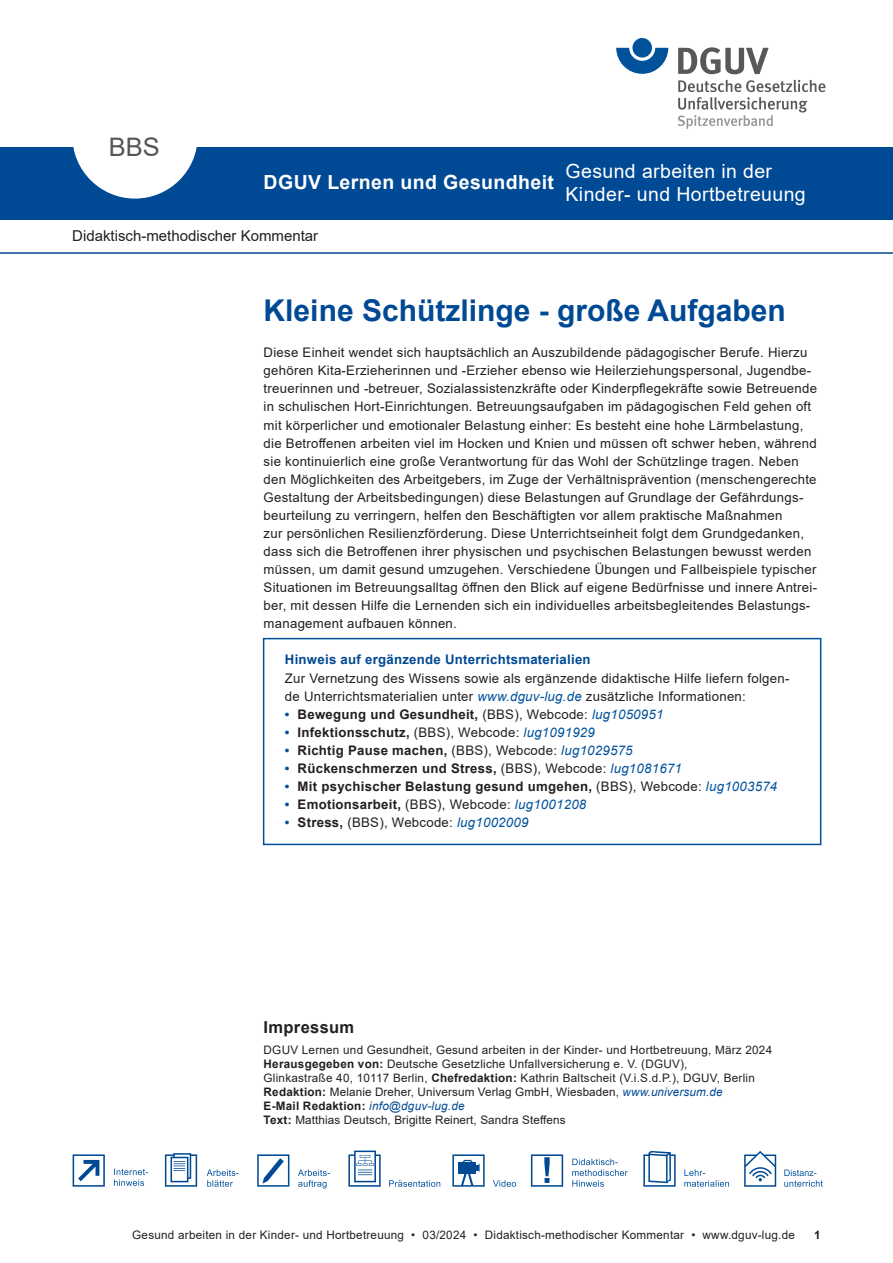
<style>
.page{position:relative;width:893px;height:1263px;background:#fff}
.page>*{position:absolute;margin:0;border:0;box-sizing:border-box;transform-origin:0 0}
.Ueberschrift{font:700 30px "Arial";color:#004994}
.head{font:25.5px "Arial";color:#555}
.t1{font:19.5px/23.4px "Arial";letter-spacing:.02em;color:#fff}
.t2{font:700 19.5px "Arial";letter-spacing:.02em;color:#fff}
.Impressum_Ueberschrift{font:700 16.5px "Arial";letter-spacing:.02em;color:#231f20}
.Kopfzeile_Art{font:15px "Arial";color:#231f20}
.Fliesstext{font:13.2px/18px "Arial";letter-spacing:.02em;color:#231f20}
.Fliesstext-2{font:700 13.2px "Arial";letter-spacing:.02em;color:#231f20}
.Fliesstext-3{font:700 13.2px "Arial";letter-spacing:.02em;color:#004994}
.Impressum_Text{font:11.7px/14.1px "Arial";letter-spacing:.02em;color:#231f20}
.fusszeile{font:11.7px "Arial";letter-spacing:.02em;color:#231f20}
.t3{font:700 11.7px "Arial";color:#231f20}
.s1{font-style:italic;color:#01519b}
.s2{color:#01519b}
.s3{font-weight:400}
.s4{font-weight:400;font-style:italic;color:#01519b}
.s5{font-weight:700;color:#01519b}
.s6{font-weight:700}
.s7{font-style:italic;color:#004994}
</style>
<div class="page">
<div style="left:0;top:147px;width:893px;height:73px;background:#004994"></div>
<svg style="left:73px;top:147px;width:124px;height:52px"></svg>
<svg style="left:616px;top:48px;width:52px;height:26px"></svg>
<div style="left:632px;top:38px;width:20px;height:20px;background:#01519b;border-radius:50%"></div>
<svg style="left:678px;top:47px;width:91px;height:27px"></svg>
<svg style="left:678px;top:80px;width:147px;height:49px"></svg>
<hr style="left:0;top:252px;width:893px;height:2px;background:#004994">
<svg style="left:73px;top:1154px;width:32px;height:33px"></svg>
<svg style="left:114px;top:1168px;width:34px;height:18px"></svg>
<svg style="left:165px;top:1153px;width:32px;height:34px"></svg>
<svg style="left:207px;top:1169px;width:32px;height:18px"></svg>
<svg style="left:257px;top:1154px;width:32px;height:33px"></svg>
<svg style="left:298px;top:1169px;width:32px;height:19px"></svg>
<svg style="left:348px;top:1150px;width:33px;height:37px"></svg>
<svg style="left:452px;top:1154px;width:33px;height:33px"></svg>
<svg style="left:493px;top:1180px;width:23px;height:7px"></svg>
<svg style="left:531px;top:1154px;width:32px;height:33px"></svg>
<svg style="left:572px;top:1158px;width:56px;height:29px"></svg>
<svg style="left:389px;top:1180px;width:51px;height:7px"></svg>
<div style="left:744px;top:1154px;width:32px;height:33px;background:#fff;border:2px solid #004a94"></div>
<svg style="left:744px;top:1151px;width:33px;height:30px"></svg>
<svg style="left:684px;top:1169px;width:45px;height:18px"></svg>
<svg style="left:643px;top:1151px;width:33px;height:36px"></svg>
<svg style="left:784px;top:1169px;width:39px;height:18px"></svg>
<div style="left:263px;top:638px;width:558px;height:207px;border:2px solid #01519b"></div>
<p class="head" style="left:109px;top:130px;width:53px">BBS</p>
<p class="t2" style="left:264px;top:168px;width:292px">DGUV Lernen und Gesundheit</p>
<p class="Kopfzeile_Art" style="left:72px;top:225px;width:247px">Didaktisch-methodischer Kommentar</p>
<p class="t1" style="left:566px;top:159px;width:242px">Gesund arbeiten in der<br>Kinder- und Hortbetreuung</p>
<p class="Ueberschrift" style="left:264px;top:289px;width:524px">Kleine Schützlinge - große Aufgaben</p>
<p class="Fliesstext" style="left:264px;top:343px;width:555px">Diese Einheit wendet sich hauptsächlich an Auszubildende pädagogischer Berufe. Hierzu gehören Kita-Erzieherinnen und -Erzieher ebenso wie Heilerziehungspersonal, Jugendbe&shy;treuerinnen und -betreuer, Sozialassistenzkräfte oder Kinderpflegekräfte sowie Betreuende in schulischen Hort-Einrichtungen. Betreuungsaufgaben im pädagogischen Feld gehen oft mit körperlicher und emotionaler Belastung einher: Es besteht eine hohe Lärmbelastung, die Betroffenen arbeiten viel im Hocken und Knien und müssen oft schwer heben, während sie kontinuierlich eine große Verantwortung für das Wohl der Schützlinge tragen. Neben den Möglichkeiten des Arbeitgebers, im Zuge der Verhältnisprävention (menschengerechte Gestaltung der Arbeitsbedingungen) diese Belastungen auf Grundlage der Gefährdungs&shy;beurteilung zu verringern, helfen den Beschäftigten vor allem praktische Maßnahmen<br>zur persönlichen Resilienzförderung. Diese Unterrichtseinheit folgt dem Grundgedanken, dass sich die Betroffenen ihrer physischen und psychischen Belastungen bewusst werden müssen, um damit gesund umzugehen. Verschiedene Übungen und Fallbeispiele typischer Situationen im Betreuungsalltag öffnen den Blick auf eigene Bedürfnisse und innere Antrei&shy;ber, mit dessen Hilfe die Lernenden sich ein individuelles arbeitsbegleitendes Belastungs&shy;management aufbauen können.</p>
<p class="Fliesstext-3" style="left:285px;top:650px;width:307px">Hinweis auf ergänzende Unterrichtsmaterialien</p>
<p class="Fliesstext" style="left:285px;top:669px;width:506px">Zur Vernetzung des Wissens sowie als ergänzende didaktische Hilfe liefern folgen&shy;de Unterrichtsmaterialien unter <span class="s1">www.dguv-lug.de</span> zusätzliche Informationen:</p>
<p class="Fliesstext-2" style="left:285px;top:705px;width:380px"><span class="s2">•</span> Bewegung und Gesundheit, <span class="s3">(BBS), Webcode:</span> <span class="s4">lug1050951</span></p>
<p class="Fliesstext-2" style="left:285px;top:723px;width:311px"><span class="s2">•</span> Infektionsschutz, <span class="s3">(BBS), Webcode:</span> <span class="s4">lug1091929</span></p>
<p class="Fliesstext-2" style="left:285px;top:741px;width:349px"><span class="s2">•</span> Richtig Pause machen, <span class="s3">(BBS), Webcode:</span> <span class="s4">lug1029575</span></p>
<p class="Fliesstext-2" style="left:285px;top:759px;width:398px"><span class="s2">•</span> Rückenschmerzen und Stress, <span class="s3">(BBS), Webcode:</span> <span class="s4">lug1081671</span></p>
<p class="Fliesstext-2" style="left:285px;top:777px;width:494px"><span class="s2">•</span> Mit psychischer Belastung gesund umgehen, <span class="s3">(BBS), Webcode:</span> <span class="s4">lug1003574</span></p>
<p class="Fliesstext-2" style="left:285px;top:795px;width:303px"><span class="s2">•</span> Emotionsarbeit, <span class="s3">(BBS), Webcode:</span> <span class="s4">lug1001208</span></p>
<p class="Fliesstext" style="left:285px;top:813px;width:245px"><span class="s5">•</span> <span class="s6">Stress,</span> (BBS), Webcode: <span class="s1">lug1002009</span></p>
<p class="Impressum_Ueberschrift" style="left:264px;top:1016px;width:92px">Impressum</p>
<p class="Impressum_Text" style="left:264px;top:1043px;width:510px">DGUV Lernen und Gesundheit, Gesund arbeiten in der Kinder- und Hortbetreuung, März 2024<br><span class="s6">Herausgegeben von:</span> Deutsche Gesetzliche Unfallversicherung e. V. (DGUV),</p>
<p class="Impressum_Text" style="left:264px;top:1071px;width:493px">Glinkastraße 40, 10117 Berlin, <span class="s6">Chefredaktion:</span> Kathrin Baltscheit (V.i.S.d.P.), DGUV, Berlin</p>
<p class="Impressum_Text" style="left:264px;top:1085px;width:460px"><span class="s6">Redaktion:</span> Melanie Dreher, Universum Verlag GmbH, Wiesbaden, <span class="s7">www.universum.de<br></span><span class="s6">E-Mail Redaktion:</span> <span class="s7">info@dguv-lug.de</span></p>
<p class="Impressum_Text" style="left:264px;top:1113px;width:303px"><span class="s6">Text:</span> Matthias Deutsch, Brigitte Reinert, Sandra Steffens</p>
<p class="fusszeile" style="left:132px;top:1227px;width:664px">Gesund arbeiten in der Kinder- und Hortbetreuung • 03/2024 • Didaktisch-methodischer Kommentar • www.dguv-lug.de</p>
<p class="t3" style="left:814px;top:1227px;width:8px">1</p>
</div>
